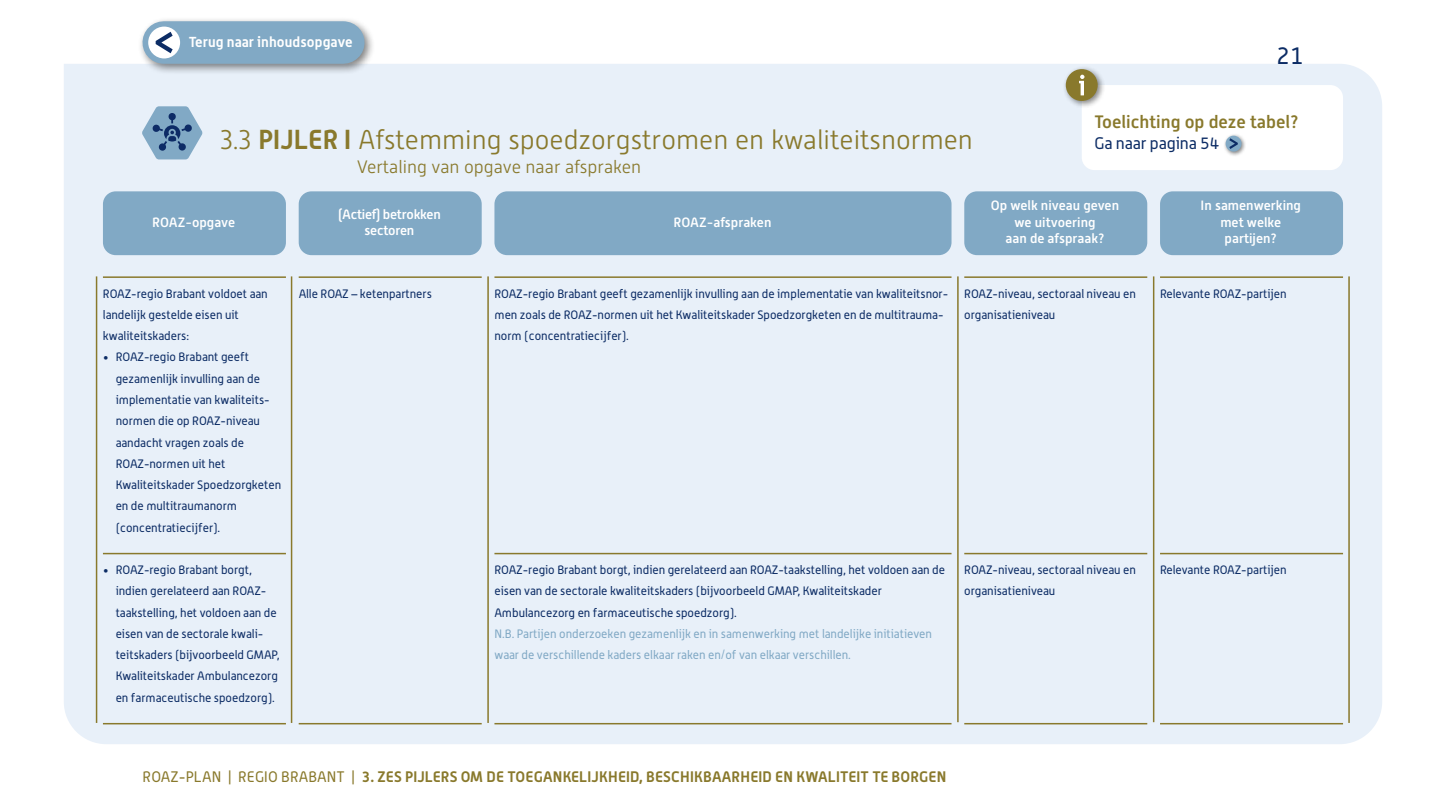
<style>
.page{position:relative;width:1446px;height:808px;background:#fff}
.page>*{position:absolute;margin:0;border:0;box-sizing:border-box;transform-origin:0 0}
.t1{font:300 27px "Alwyn New";color:#89792c}
.t2{font:24px "Alwyn";color:#0c2c65}
.t3{font:300 18px "Alwyn New";color:#89792c}
.t4{font:500 18px "Alwyn New";color:#89792c}
.t5{font:16.5px "Alwyn";color:#0c2c65}
.t6{font:700 15px "Alwyn";letter-spacing:.015em;color:#89792c}
.t7{font:700 14.25px "Alwyn";letter-spacing:.01em;color:#fff}
.t8{font:500 13.5px/16.5px "Alwyn New";color:#fff;text-align:center}
.t9{font:500 13.5px/16.5px "Alwyn New";letter-spacing:-.02em;color:#fff;text-align:center}
.t10{font:12px/21.3px "Alwyn";color:#0c2c65}
.t11{font:12px/21.3px "Alwyn";color:#81a9c5}
.s1{font-family:"Alwyn";font-weight:700}
.s2{font-weight:400}
</style>
<div class="page">
<div style="left:64px;top:64px;width:1318px;height:680px;background:#e8f0f9"></div>
<hr style="left:103px;top:276px;width:183px;height:2px;background:#89792c">
<hr style="left:103px;top:553px;width:183px;height:1px;background:#89792c">
<hr style="left:103px;top:723px;width:183px;height:1px;background:#89792c">
<hr style="left:299px;top:276px;width:183px;height:2px;background:#89792c">
<hr style="left:299px;top:723px;width:183px;height:1px;background:#89792c">
<hr style="left:494px;top:276px;width:457px;height:2px;background:#89792c">
<hr style="left:494px;top:553px;width:457px;height:1px;background:#89792c">
<hr style="left:494px;top:723px;width:457px;height:1px;background:#89792c">
<hr style="left:964px;top:276px;width:183px;height:2px;background:#89792c">
<hr style="left:964px;top:553px;width:183px;height:1px;background:#89792c">
<hr style="left:964px;top:723px;width:183px;height:1px;background:#89792c">
<hr style="left:1160px;top:276px;width:183px;height:2px;background:#89792c">
<hr style="left:1160px;top:553px;width:183px;height:1px;background:#89792c">
<hr style="left:1160px;top:723px;width:183px;height:1px;background:#89792c">
<div style="left:103px;top:191px;width:183px;height:64px;background:#81a9c5;border-radius:13px"></div>
<div style="left:964px;top:191px;width:183px;height:64px;background:#81a9c5;border-radius:13px"></div>
<div style="left:1160px;top:191px;width:183px;height:64px;background:#81a9c5;border-radius:13px"></div>
<div style="left:494px;top:191px;width:457px;height:64px;background:#81a9c5;border-radius:13px"></div>
<div style="left:299px;top:191px;width:183px;height:64px;background:#81a9c5;border-radius:13px"></div>
<hr style="left:291px;top:276px;width:1px;height:447px;background:#89792c">
<hr style="left:96px;top:276px;width:1px;height:447px;background:#89792c">
<hr style="left:1348px;top:276px;width:1px;height:447px;background:#89792c">
<hr style="left:487px;top:276px;width:2px;height:447px;background:#89792c">
<hr style="left:957px;top:276px;width:1px;height:446px;background:#89792c">
<hr style="left:1153px;top:276px;width:1px;height:446px;background:#89792c">
<div style="left:138px;top:17px;width:237px;height:58px;background:#000;opacity:.5"></div>
<div style="left:164px;top:21px;width:179px;height:43px;background:#81a9c5"></div>
<div style="left:148px;top:27px;width:32px;height:31px;background:#fff;border-radius:50%"></div>
<svg style="left:156px;top:32px;width:17px;height:21px"></svg>
<svg style="left:142px;top:106px;width:60px;height:53px;background:#8aaac5"></svg>
<div style="left:1062px;top:66px;width:44px;height:43px;background:#000;opacity:.5"></div>
<div style="left:1066px;top:69px;width:31px;height:32px;background:#89792c;border-radius:50%"></div>
<svg style="left:1079px;top:75px;width:264px;height:95px"></svg>
<p class="t7" style="left:189px;top:33px;width:166px">Terug naar inhoudsopgave</p>
<h1 class="t1" style="left:220px;top:125px;width:754px">3.3 <span class="s1">PIJLER I</span> Afstemming spoedzorgstromen en kwaliteitsnormen</h1>
<h3 class="t3" style="left:357px;top:157px;width:286px">Vertaling van opgave naar afspraken</h3>
<p class="t8" style="left:152px;top:214px;width:84px">ROAZ-opgave</p>
<p class="t9" style="left:338px;top:206px;width:104px">(Actief) betrokken sectoren</p>
<p class="t8" style="left:673px;top:214px;width:99px">ROAZ-afspraken</p>
<h2 class="t2" style="left:1276px;top:41px;width:29px">21</h2>
<h3 class="t4" style="left:1094px;top:111px;width:206px">Toelichting op deze tabel?</h3>
<h3 class="t5" style="left:1094px;top:133px;width:126px">Ga naar pagina 54</h3>
<p class="t8" style="left:991px;top:197px;width:130px">Op welk niveau geven we uitvoering<br>aan de afspraak?</p>
<p class="t8" style="left:1200px;top:197px;width:102px">In samenwerking met welke partijen?</p>
<p class="t10" style="left:103px;top:282px;width:166px">ROAZ-regio Brabant voldoet aan landelijk gestelde eisen uit kwaliteitskaders:</p>
<p class="t10" style="left:116px;top:346px;width:167px;text-indent:-13px">• ROAZ-regio Brabant geeft gezamenlijk invulling aan de implementatie van kwaliteits&shy;normen die op ROAZ-niveau aandacht vragen zoals de<br>ROAZ-normen uit het<br>Kwaliteitskader Spoedzorgketen en de multitraumanorm (concentratiecijfer).</p>
<p class="t10" style="left:116px;top:559px;width:165px;text-indent:-13px">• ROAZ-regio Brabant borgt, indien gerelateerd aan ROAZ&shy;taakstelling, het voldoen aan de eisen van de sectorale kwali&shy;teitskaders (bijvoorbeeld GMAP,<br>Kwaliteitskader Ambulancezorg en farmaceutische spoedzorg).</p>
<p class="t10" style="left:299px;top:282px;width:135px">Alle ROAZ – ketenpartners</p>
<p class="t10" style="left:494px;top:282px;width:455px">ROAZ-regio Brabant geeft gezamenlijk invulling aan de implementatie van kwaliteitsnor&shy;men zoals de ROAZ-normen uit het Kwaliteitskader Spoedzorgketen en de multitrauma&shy;norm (concentratiecijfer).</p>
<p class="t10" style="left:964px;top:282px;width:173px">ROAZ-niveau, sectoraal niveau en organisatieniveau</p>
<p class="t10" style="left:494px;top:559px;width:452px">ROAZ-regio Brabant borgt, indien gerelateerd aan ROAZ-taakstelling, het voldoen aan de eisen van de sectorale kwaliteitskaders (bijvoorbeeld GMAP, Kwaliteitskader<br>Ambulancezorg en farmaceutische spoedzorg).</p>
<p class="t11" style="left:494px;top:623px;width:439px">N.B. Partijen onderzoeken gezamenlijk en in samenwerking met landelijke initiatieven waar de verschillende kaders elkaar raken en/of van elkaar verschillen.</p>
<p class="t10" style="left:964px;top:559px;width:173px">ROAZ-niveau, sectoraal niveau en organisatieniveau</p>
<p class="t10" style="left:1160px;top:282px;width:128px">Relevante ROAZ-partijen</p>
<p class="t10" style="left:1160px;top:559px;width:128px">Relevante ROAZ-partijen</p>
<p class="t6" style="left:143px;top:767px;width:805px"><span class="s2">ROAZ-PLAN | REGIO BRABANT |</span> 3. ZES PIJLERS OM DE TOEGANKELIJKHEID, BESCHIKBAARHEID EN KWALITEIT TE BORGEN</p>
</div>
